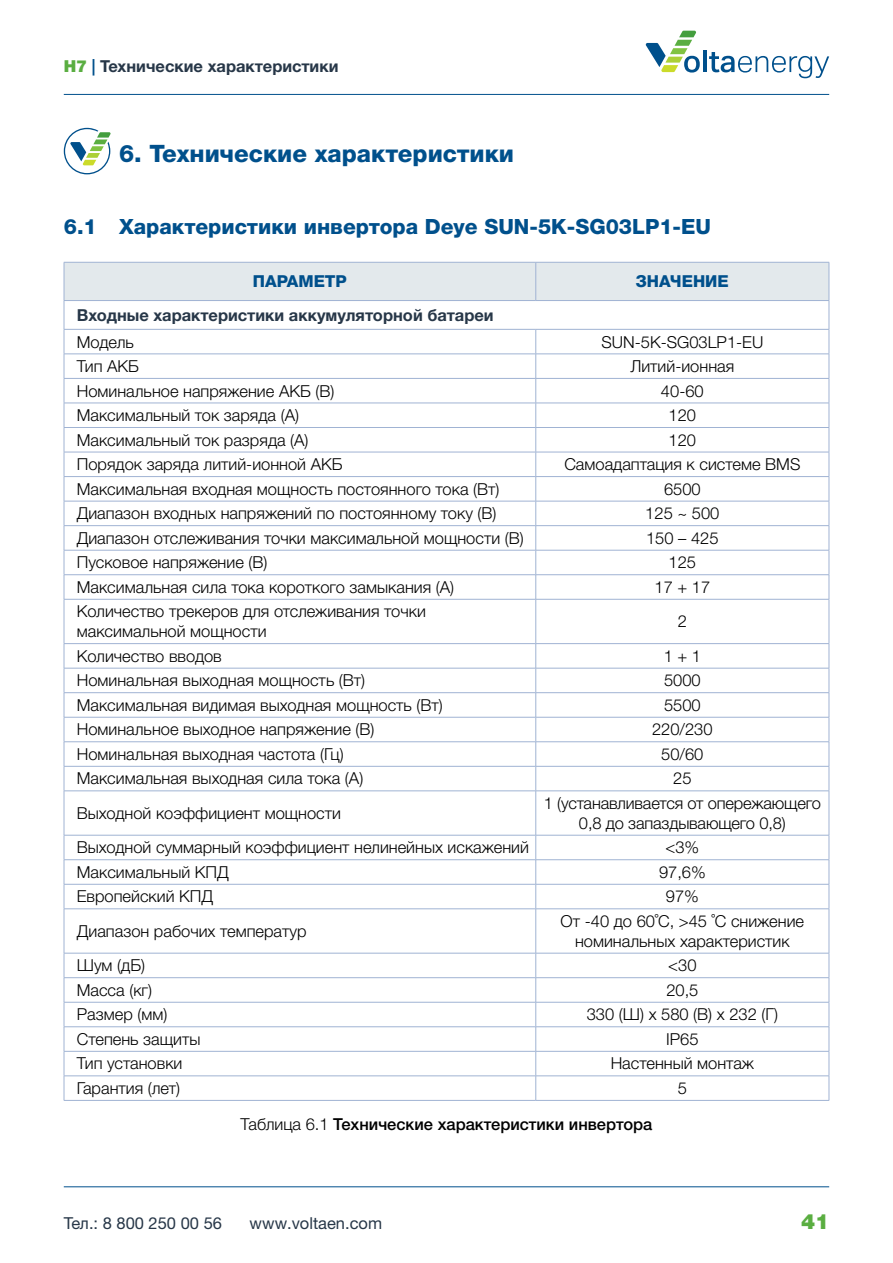
<style>
.page{position:relative;width:893px;height:1263px;background:#fff}
.page>*{position:absolute;margin:0;border:0;box-sizing:border-box;transform-origin:0 0}
.t1{font:800 24px "Helvetica Neue LTW1 G";color:#00508c}
.t2{font:800 21px "Helvetica Neue LTW1 G";color:#00508c}
.t3{font:900 21px "Helvetica Neue LTW1 G";color:#5aae41}
.t4{font:300 16.5px/19.8px "Helvetica Neue LTW1 G";color:#000;text-align:center}
.t5{font:700 16.5px "Helvetica Neue LTW1 G";color:#273748}
.t6{font:500 16.5px "Helvetica Neue LTW1 G";color:#000}
.t7{font:16.5px "Helvetica Neue LTW1 G";color:#273748}
.t8{font:800 16.5px "Helvetica Neue LTW1 G";color:#00508c}
.s1{font-weight:900;color:#5aae41}
.s2{color:#00508c}
.s3{font-weight:300}
</style>
<div class="page">
<hr style="left:64px;top:94px;width:765px;height:1px;background:#00508c">
<hr style="left:64px;top:1186px;width:765px;height:1px;background:#00508c">
<svg style="left:646px;top:31px;width:54px;height:42px"></svg>
<hr style="left:703px;top:50px;width:4px;height:22px;background:#00508c">
<svg style="left:709px;top:52px;width:120px;height:26px"></svg>
<svg style="left:64px;top:128px;width:47px;height:46px"></svg>
<svg style="left:64px;top:262px;width:766px;height:337px"></svg>
<hr style="left:64px;top:599px;width:1px;height:44px;background:#a0b3d3">
<hr style="left:535px;top:599px;width:1px;height:44px;background:#a0b3d3">
<hr style="left:829px;top:599px;width:1px;height:44px;background:#a0b3d3">
<svg style="left:64px;top:644px;width:1px;height:147px"></svg>
<svg style="left:535px;top:644px;width:1px;height:147px"></svg>
<svg style="left:829px;top:644px;width:1px;height:147px"></svg>
<hr style="left:64px;top:791px;width:1px;height:44px;background:#a0b3d3">
<hr style="left:535px;top:791px;width:1px;height:44px;background:#a0b3d3">
<hr style="left:829px;top:791px;width:1px;height:44px;background:#a0b3d3">
<svg style="left:64px;top:836px;width:1px;height:72px"></svg>
<svg style="left:535px;top:836px;width:1px;height:72px"></svg>
<svg style="left:829px;top:835px;width:1px;height:73px"></svg>
<hr style="left:64px;top:909px;width:1px;height:44px;background:#a0b3d3">
<hr style="left:535px;top:909px;width:1px;height:44px;background:#a0b3d3">
<hr style="left:829px;top:909px;width:1px;height:44px;background:#a0b3d3">
<svg style="left:64px;top:954px;width:1px;height:146px"></svg>
<svg style="left:535px;top:954px;width:1px;height:146px"></svg>
<svg style="left:829px;top:953px;width:1px;height:147px"></svg>
<hr style="left:64px;top:476px;width:472px;height:1px;background:#a0b3d3">
<hr style="left:536px;top:476px;width:293px;height:1px;background:#a0b3d3">
<hr style="left:64px;top:501px;width:472px;height:1px;background:#a0b3d3">
<hr style="left:536px;top:501px;width:293px;height:1px;background:#a0b3d3">
<hr style="left:64px;top:525px;width:472px;height:1px;background:#a0b3d3">
<hr style="left:536px;top:525px;width:293px;height:1px;background:#a0b3d3">
<hr style="left:64px;top:550px;width:472px;height:1px;background:#a0b3d3">
<hr style="left:536px;top:550px;width:293px;height:1px;background:#a0b3d3">
<hr style="left:64px;top:574px;width:472px;height:1px;background:#a0b3d3">
<hr style="left:536px;top:574px;width:293px;height:1px;background:#a0b3d3">
<hr style="left:64px;top:599px;width:472px;height:1px;background:#a0b3d3">
<hr style="left:536px;top:599px;width:293px;height:1px;background:#a0b3d3">
<hr style="left:64px;top:643px;width:472px;height:1px;background:#a0b3d3">
<hr style="left:536px;top:643px;width:293px;height:1px;background:#a0b3d3">
<hr style="left:64px;top:668px;width:472px;height:1px;background:#a0b3d3">
<hr style="left:536px;top:668px;width:293px;height:1px;background:#a0b3d3">
<hr style="left:64px;top:692px;width:472px;height:1px;background:#a0b3d3">
<hr style="left:536px;top:692px;width:293px;height:1px;background:#a0b3d3">
<hr style="left:64px;top:717px;width:472px;height:1px;background:#a0b3d3">
<hr style="left:536px;top:717px;width:293px;height:1px;background:#a0b3d3">
<hr style="left:64px;top:741px;width:472px;height:1px;background:#a0b3d3">
<hr style="left:536px;top:741px;width:293px;height:1px;background:#a0b3d3">
<hr style="left:64px;top:766px;width:472px;height:1px;background:#a0b3d3">
<hr style="left:536px;top:766px;width:293px;height:1px;background:#a0b3d3">
<hr style="left:64px;top:791px;width:472px;height:1px;background:#a0b3d3">
<hr style="left:536px;top:791px;width:293px;height:1px;background:#a0b3d3">
<hr style="left:64px;top:835px;width:472px;height:1px;background:#a0b3d3">
<hr style="left:536px;top:835px;width:293px;height:1px;background:#a0b3d3">
<hr style="left:64px;top:859px;width:472px;height:1px;background:#a0b3d3">
<hr style="left:536px;top:859px;width:293px;height:1px;background:#a0b3d3">
<hr style="left:64px;top:884px;width:472px;height:1px;background:#a0b3d3">
<hr style="left:536px;top:884px;width:293px;height:1px;background:#a0b3d3">
<hr style="left:64px;top:908px;width:472px;height:1px;background:#a0b3d3">
<hr style="left:536px;top:908px;width:293px;height:1px;background:#a0b3d3">
<hr style="left:64px;top:953px;width:472px;height:1px;background:#a0b3d3">
<hr style="left:536px;top:953px;width:293px;height:1px;background:#a0b3d3">
<hr style="left:64px;top:977px;width:472px;height:1px;background:#a0b3d3">
<hr style="left:536px;top:977px;width:293px;height:1px;background:#a0b3d3">
<hr style="left:64px;top:1002px;width:472px;height:1px;background:#a0b3d3">
<hr style="left:536px;top:1002px;width:293px;height:1px;background:#a0b3d3">
<hr style="left:64px;top:1026px;width:472px;height:1px;background:#a0b3d3">
<hr style="left:536px;top:1026px;width:293px;height:1px;background:#a0b3d3">
<hr style="left:64px;top:1051px;width:472px;height:1px;background:#a0b3d3">
<hr style="left:536px;top:1051px;width:293px;height:1px;background:#a0b3d3">
<hr style="left:64px;top:1075px;width:472px;height:1px;background:#a0b3d3">
<hr style="left:536px;top:1075px;width:293px;height:1px;background:#a0b3d3">
<hr style="left:64px;top:1100px;width:472px;height:1px;background:#a0b3d3">
<hr style="left:536px;top:1100px;width:293px;height:1px;background:#a0b3d3">
<p class="t5" style="left:64px;top:56px;width:276px"><span class="s1">H7</span> <span class="s2">|</span> Технические характеристики</p>
<h1 class="t1" style="left:119px;top:139px;width:397px">6. Технические характеристики</h1>
<p class="t2" style="left:64px;top:214px;width:649px">6.1 Характеристики инвертора Deye SUN-5K-SG03LP1-EU</p>
<p class="t8" style="left:253px;top:272px;width:96px">ПАРАМЕТР</p>
<p class="t8" style="left:636px;top:272px;width:94px">ЗНАЧЕНИЕ</p>
<p class="t5" style="left:77px;top:305px;width:418px">Входные характеристики аккумуляторной батареи</p>
<p class="t4" style="left:77px;top:332px;width:59px">Модель</p>
<p class="t4" style="left:601px;top:332px;width:163px">SUN-5K-SG03LP1-EU</p>
<p class="t4" style="left:77px;top:356px;width:64px">Тип АКБ</p>
<p class="t4" style="left:630px;top:356px;width:105px">Литий-ионная</p>
<p class="t4" style="left:77px;top:381px;width:259px">Номинальное напряжение АКБ (В)</p>
<p class="t4" style="left:661px;top:381px;width:44px">40-60</p>
<p class="t4" style="left:77px;top:405px;width:224px">Максимальный ток заряда (А)</p>
<p class="t4" style="left:669px;top:405px;width:29px">120</p>
<p class="t4" style="left:77px;top:430px;width:233px">Максимальный ток разряда (А)</p>
<p class="t4" style="left:669px;top:430px;width:29px">120</p>
<p class="t4" style="left:77px;top:454px;width:268px">Порядок заряда литий-ионной АКБ</p>
<p class="t4" style="left:564px;top:454px;width:238px">Самоадаптация к системе BMS</p>
<p class="t4" style="left:77px;top:479px;width:424px">Максимальная входная мощность постоянного тока (Вт)</p>
<p class="t4" style="left:664px;top:479px;width:38px">6500</p>
<p class="t4" style="left:77px;top:503px;width:421px">Диапазон входных напряжений по постоянному току (В)</p>
<p class="t4" style="left:645px;top:503px;width:76px">125 ~ 500</p>
<p class="t4" style="left:77px;top:528px;width:448px">Диапазон отслеживания точки максимальной мощности (В)</p>
<p class="t4" style="left:646px;top:528px;width:74px">150 – 425</p>
<p class="t4" style="left:77px;top:552px;width:192px">Пусковое напряжение (В)</p>
<p class="t4" style="left:669px;top:552px;width:29px">125</p>
<p class="t4" style="left:77px;top:577px;width:379px">Максимальная сила тока короткого замыкания (А)</p>
<p class="t4" style="left:654px;top:577px;width:57px">17 + 17</p>
<p class="t4" style="left:77px;top:602px;width:351px;text-align:left">Количество трекеров для отслеживания точки максимальной мощности</p>
<p class="t4" style="left:678px;top:611px;width:11px">2</p>
<p class="t4" style="left:77px;top:646px;width:147px">Количество вводов</p>
<p class="t4" style="left:664px;top:646px;width:39px">1 + 1</p>
<p class="t4" style="left:77px;top:670px;width:290px">Номинальная выходная мощность (Вт)</p>
<p class="t4" style="left:664px;top:670px;width:38px">5000</p>
<p class="t4" style="left:77px;top:695px;width:368px">Максимальная видимая выходная мощность (Вт)</p>
<p class="t4" style="left:664px;top:695px;width:38px">5500</p>
<p class="t4" style="left:77px;top:719px;width:299px">Номинальное выходное напряжение (В)</p>
<p class="t4" style="left:652px;top:719px;width:62px">220/230</p>
<p class="t4" style="left:77px;top:744px;width:268px">Номинальная выходная частота (Гц)</p>
<p class="t4" style="left:661px;top:744px;width:44px">50/60</p>
<p class="t4" style="left:77px;top:769px;width:288px">Максимальная выходная сила тока (А)</p>
<p class="t4" style="left:673px;top:769px;width:20px">25</p>
<p class="t4" style="left:77px;top:803px;width:266px">Выходной коэффициент мощности</p>
<p class="t4" style="left:544px;top:793px;width:279px">1 (устанавливается от опережающего<br>0,8 до запаздывающего 0,8)</p>
<p class="t4" style="left:77px;top:837px;width:454px">Выходной суммарный коэффициент нелинейных искажений</p>
<p class="t4" style="left:665px;top:837px;width:35px">&lt;3%</p>
<p class="t4" style="left:77px;top:862px;width:154px">Максимальный КПД</p>
<p class="t4" style="left:659px;top:862px;width:48px">97,6%</p>
<p class="t4" style="left:77px;top:886px;width:138px">Европейский КПД</p>
<p class="t4" style="left:666px;top:886px;width:35px">97%</p>
<p class="t4" style="left:77px;top:921px;width:231px">Диапазон рабочих температур</p>
<p class="t4" style="left:561px;top:911px;width:245px">От -40 до 60˚C, &gt;45 ˚C снижение номинальных характеристик</p>
<p class="t4" style="left:77px;top:955px;width:70px">Шум (дБ)</p>
<p class="t4" style="left:668px;top:955px;width:30px">&lt;30</p>
<p class="t4" style="left:77px;top:980px;width:77px">Масса (кг)</p>
<p class="t4" style="left:666px;top:980px;width:34px">20,5</p>
<p class="t4" style="left:77px;top:1004px;width:92px">Размер (мм)</p>
<p class="t4" style="left:587px;top:1004px;width:193px">330 (Ш) х 580 (В) х 232 (Г)</p>
<p class="t4" style="left:77px;top:1029px;width:125px">Степень защиты</p>
<p class="t4" style="left:666px;top:1029px;width:34px">IP65</p>
<p class="t4" style="left:77px;top:1053px;width:107px">Тип установки</p>
<p class="t4" style="left:611px;top:1053px;width:145px">Настенный монтаж</p>
<p class="t4" style="left:77px;top:1078px;width:105px">Гарантия (лет)</p>
<p class="t4" style="left:678px;top:1078px;width:11px">5</p>
<p class="t6" style="left:241px;top:1114px;width:413px"><span class="s3">Таблица 6.1</span> Технические характеристики инвертора</p>
<p class="t7" style="left:64px;top:1213px;width:160px">Тел.: 8 800 250 00 56</p>
<p class="t7" style="left:250px;top:1213px;width:134px">www.voltaen.com</p>
<p class="t3" style="left:801px;top:1209px;width:30px">41</p>
</div>
